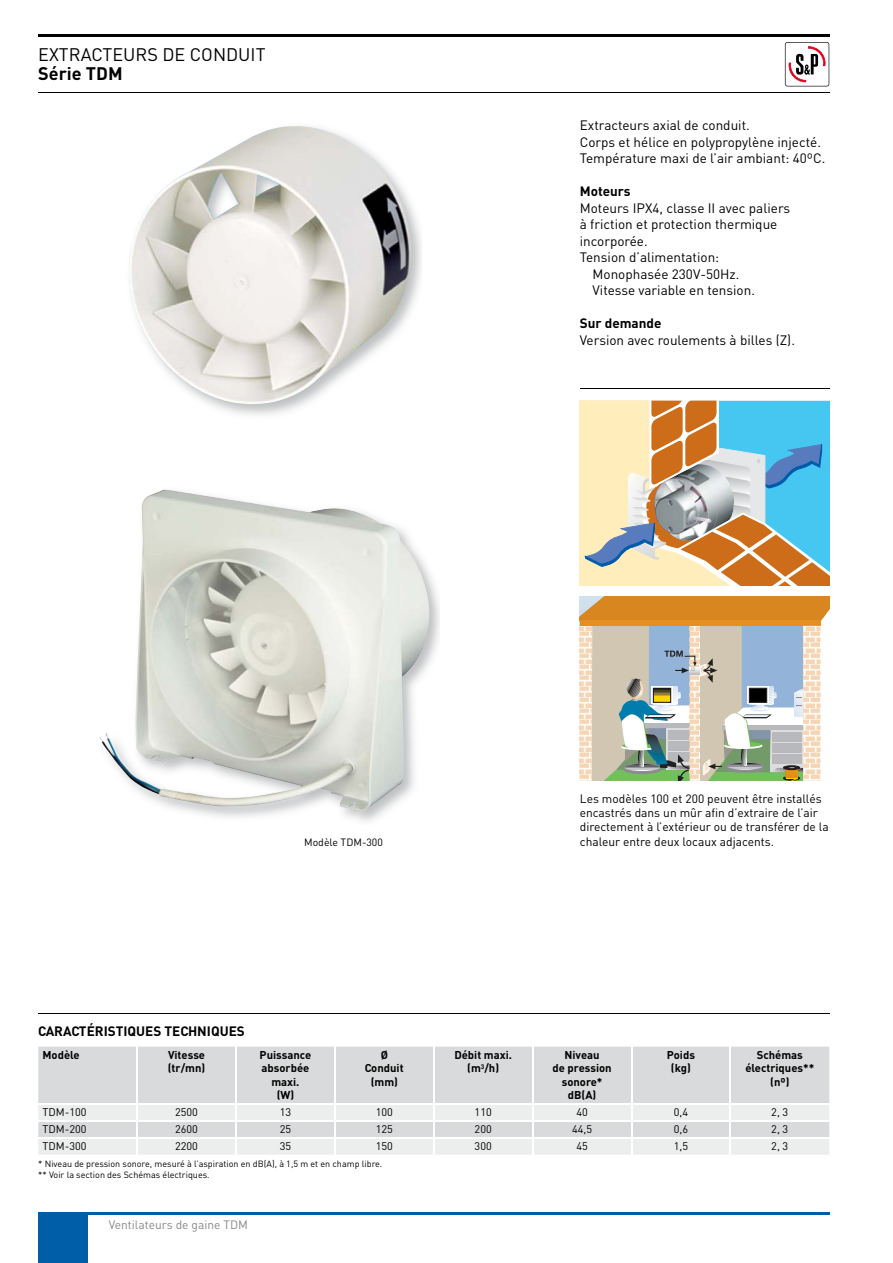
<style>
.page{position:relative;width:893px;height:1263px;background:#fff}
.page>*{position:absolute;margin:0;border:0;box-sizing:border-box;transform-origin:0 0}
.t1{font:18px "DIN";color:#000}
.t2{font:700 18px "DIN";color:#000}
.t3{font:13.5px/16.5px "DIN";color:#000}
.t4{font:700 13.5px "DIN";color:#000}
.t5{font:12px/14.4px "DIN";color:#000}
.t6{font:12px "DIN";color:#87888a}
.t7{font:700 11.25px/13.5px "DIN";color:#000;text-align:center}
.t8{font:10.95px "DIN";color:#000}
.t9{font:10.5px "DIN";color:#000}
.t10{font:9px/10.8px "DIN";color:#000}
</style>
<div class="page">
<hr style="left:38px;top:1213px;width:791px;height:2px;background:#005ea8">
<div style="left:38px;top:1214px;width:49px;height:49px;background:#005ea8"></div>
<hr style="left:38px;top:34px;width:791px;height:2px;background:#000">
<hr style="left:38px;top:92px;width:791px;height:1px;background:#000">
<svg style="left:785px;top:42px;width:44px;height:44px"></svg>
<hr style="left:38px;top:1014px;width:791px;height:1px;background:#000">
<img style="left:128px;top:125px;width:285px;height:280px">
<img style="left:99px;top:490px;width:332px;height:322px">
<hr style="left:580px;top:388px;width:249px;height:1px;background:#000">
<svg style="left:580px;top:401px;width:249px;height:184px;background:#b5bdab"></svg>
<svg style="left:580px;top:596px;width:249px;height:185px;background:#c2baa4"></svg>
<div style="left:38px;top:1047px;width:791px;height:56px;background:#d9dadb"></div>
<hr style="left:136px;top:1047px;width:2px;height:56px;background:#fff">
<hr style="left:235px;top:1047px;width:2px;height:56px;background:#fff">
<hr style="left:334px;top:1047px;width:2px;height:56px;background:#fff">
<hr style="left:433px;top:1047px;width:1px;height:56px;background:#fff">
<hr style="left:532px;top:1047px;width:1px;height:56px;background:#fff">
<hr style="left:631px;top:1047px;width:1px;height:56px;background:#fff">
<hr style="left:730px;top:1047px;width:1px;height:56px;background:#fff">
<svg style="left:38px;top:1105px;width:791px;height:50px;background:#e7e8e9"></svg>
<hr style="left:38px;top:1137px;width:791px;height:1px;background:#fff">
<h1 class="t1" style="left:38px;top:48px;width:229px">EXTRACTEURS DE CONDUIT</h1>
<h1 class="t2" style="left:38px;top:68px;width:86px">Série TDM</h1>
<p class="t3" style="left:580px;top:119px;width:247px">Extracteurs axial de conduit.<br>Corps et hélice en polypropylène injecté.<br>Température maxi de l’air ambiant: 40ºC.</p>
<p class="t4" style="left:580px;top:186px;width:52px">Moteurs</p>
<p class="t3" style="left:580px;top:201px;width:212px">Moteurs IPX4, classe II avec paliers</p>
<p class="t3" style="left:580px;top:218px;width:199px">à friction et protection thermique</p>
<p class="t3" style="left:580px;top:234px;width:69px">incorporée.</p>
<p class="t3" style="left:580px;top:251px;width:141px">Tension d’alimentation:</p>
<p class="t3" style="left:592px;top:267px;width:148px">Monophasée 230V-50Hz.</p>
<p class="t3" style="left:592px;top:284px;width:164px">Vitesse variable en tension.</p>
<p class="t4" style="left:580px;top:318px;width:83px">Sur demande</p>
<p class="t3" style="left:580px;top:333px;width:217px">Version avec roulements à billes (Z).</p>
<p class="t5" style="left:580px;top:793px;width:250px">Les modèles 100 et 200 peuvent être installés encastrés dans un mûr afin d’extraire de l’air directement à l’extérieur ou de transférer de la</p>
<p class="t9" style="left:304px;top:838px;width:80px">Modèle TDM-300</p>
<p class="t5" style="left:580px;top:836px;width:196px">chaleur entre deux locaux adjacents.</p>
<p class="t4" style="left:38px;top:1026px;width:208px">CARACTÉRISTIQUES TECHNIQUES</p>
<p class="t7" style="left:43px;top:1049px;width:39px">Modèle</p>
<p class="t7" style="left:168px;top:1049px;width:39px;text-align:left">Vitesse (tr/mn)</p>
<p class="t7" style="left:260px;top:1049px;width:53px">Puissance absorbée maxi.<br>(W)</p>
<p class="t7" style="left:365px;top:1049px;width:40px">Ø<br>Conduit (mm)</p>
<p class="t7" style="left:454px;top:1049px;width:59px">Débit maxi. (m<sup>3</sup>/h)</p>
<p class="t7" style="left:552px;top:1049px;width:61px">Niveau<br>de pression sonore* dB(A)</p>
<p class="t7" style="left:667px;top:1049px;width:30px">Poids (kg)</p>
<p class="t7" style="left:745px;top:1049px;width:70px">Schémas électriques** (nº)</p>
<p class="t8" style="left:43px;top:1108px;width:46px">TDM-100</p>
<p class="t8" style="left:175px;top:1108px;width:24px">2500</p>
<p class="t8" style="left:280px;top:1108px;width:13px">13</p>
<p class="t8" style="left:376px;top:1108px;width:19px">100</p>
<p class="t8" style="left:475px;top:1108px;width:19px">110</p>
<p class="t8" style="left:576px;top:1108px;width:13px">40</p>
<p class="t8" style="left:674px;top:1108px;width:16px">0,4</p>
<p class="t8" style="left:771px;top:1108px;width:19px">2, 3</p>
<p class="t8" style="left:43px;top:1125px;width:46px">TDM-200</p>
<p class="t8" style="left:175px;top:1125px;width:24px">2600</p>
<p class="t8" style="left:280px;top:1125px;width:13px">25</p>
<p class="t8" style="left:376px;top:1125px;width:19px">125</p>
<p class="t8" style="left:475px;top:1125px;width:19px">200</p>
<p class="t8" style="left:572px;top:1125px;width:22px">44,5</p>
<p class="t8" style="left:674px;top:1125px;width:16px">0,6</p>
<p class="t8" style="left:771px;top:1125px;width:19px">2, 3</p>
<p class="t8" style="left:43px;top:1142px;width:46px">TDM-300</p>
<p class="t8" style="left:175px;top:1142px;width:24px">2200</p>
<p class="t8" style="left:280px;top:1142px;width:13px">35</p>
<p class="t8" style="left:376px;top:1142px;width:19px">150</p>
<p class="t8" style="left:475px;top:1142px;width:19px">300</p>
<p class="t8" style="left:576px;top:1142px;width:13px">45</p>
<p class="t8" style="left:674px;top:1142px;width:16px">1,5</p>
<p class="t8" style="left:771px;top:1142px;width:19px">2, 3</p>
<p class="t10" style="left:38px;top:1160px;width:346px">* Niveau de pression sonore, mesuré à l’aspiration en dB(A), à 1,5 m et en champ libre. ** Voir la section des Schémas électriques.</p>
<p class="t6" style="left:109px;top:1221px;width:141px">Ventilateurs de gaine TDM</p>
</div>
